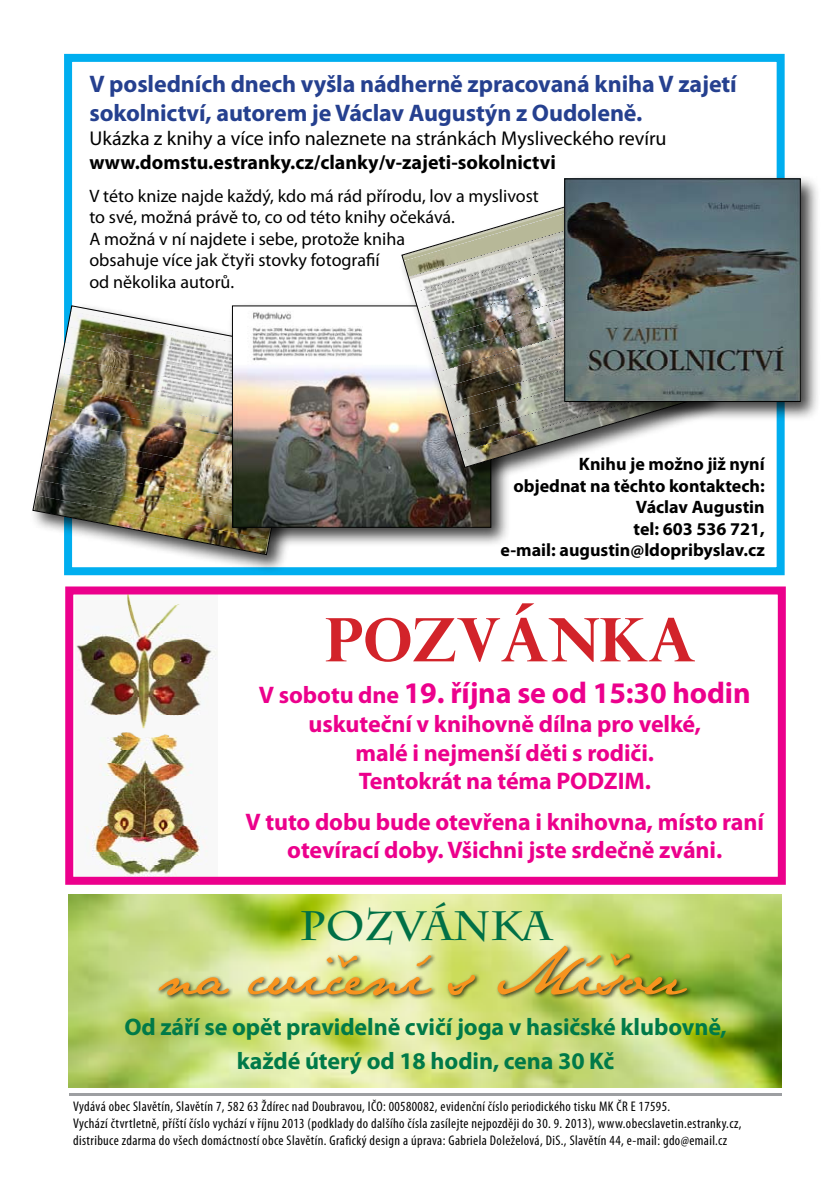
<style>
.page{position:relative;width:840px;height:1191px;background:#fff}
.page>*{position:absolute;margin:0;border:0;box-sizing:border-box;transform-origin:0 0}
.t1{font:700 60px "Perpetua Titling";letter-spacing:-.005em;color:#d2232a}
.t2{font:700 41px "Charlemagne Std";color:#007046}
.t3{font:700 30px "Myriad Pro";letter-spacing:-.005em;color:#ec008c}
.t4{font:700 24px/28.8px "Myriad Pro";letter-spacing:-.005em;color:#ec008c;text-align:center}
.t5{font:700 24px/28.8px "Myriad Pro";letter-spacing:-.005em;color:#25408f}
.t6{font:700 24px/34.2px "Myriad Pro";letter-spacing:-.005em;color:#007a48;text-align:center}
.t7{font:20px "Myriad Pro";color:#000}
.t8{font:700 20px "Myriad Pro";color:#000}
.t9{font:18px/21.6px "Myriad Pro";color:#000}
.t10{font:700 18px/21.6px "Myriad Pro";color:#000;text-align:right}
.t11{font:condensed 14px/16.8px "Myriad Pro";letter-spacing:.025em;color:#000}
.s1{font-size:24px}
</style>
<div class="page">
<div style="left:64px;top:54px;width:720px;height:521px;border:8px solid #00aeef"></div>
<div style="left:28px;top:301px;width:295px;height:272px;background:#000;opacity:.75"></div>
<img style="left:32px;top:305px;width:273px;height:250px">
<img style="left:76px;top:595px;width:142px;height:134px">
<img style="left:84px;top:732px;width:124px;height:143px">
<hr style="left:69px;top:1092px;width:712px;height:3px;background:#9d9fa2">
<img style="left:69px;top:894px;width:712px;height:193px">
<div style="left:156px;top:943px;width:535px;height:56px;background:#000;opacity:.75"></div>
<img style="left:158px;top:945px;width:528px;height:50px">
<div style="left:65px;top:586px;width:720px;height:298px;border:8px solid #ec008c"></div>
<div style="left:227px;top:301px;width:283px;height:246px;background:#000;opacity:.75"></div>
<img style="left:234px;top:308px;width:255px;height:217px">
<div style="left:232px;top:306px;width:259px;height:221px;border:1px solid #000"></div>
<div style="left:396px;top:178px;width:328px;height:307px;background:#000;opacity:.75"></div>
<img style="left:401px;top:183px;width:306px;height:285px">
<div style="left:559px;top:174px;width:261px;height:248px;background:#000;opacity:.75"></div>
<img style="left:566px;top:181px;width:232px;height:219px">
<div style="left:564px;top:179px;width:236px;height:223px;border:1px solid #000"></div>
<h3 class="t5" style="left:89px;top:68px;width:648px">V posledních dnech vyšla nádherně zpracovaná kniha V zajetí sokolnictví, autorem je Václav Augustýn z Oudoleně.</h3>
<h3 class="t7" style="left:89px;top:125px;width:578px">Ukázka z knihy a více info naleznete na stránkách Mysliveckého revíru</h3>
<h3 class="t8" style="left:89px;top:149px;width:467px">www.domstu.estranky.cz/clanky/v-zajeti-sokolnictvi</h3>
<p class="t9" style="left:89px;top:184px;width:451px">V této knize najde každý, kdo má rád přírodu, lov a myslivost to své, možná právě to, co od této knihy očekává.<br>A možná v ní najdete i sebe, protože kniha<br>obsahuje více jak čtyři stovky fotografií<br>od několika autorů.</p>
<p class="t10" style="left:500px;top:452px;width:266px">Knihu je možno již nyní<br>objednat na těchto kontaktech:<br>Václav Augustin<br>tel: 603 536 721,<br>e-mail: augustin@ldopribyslav.cz</p>
<h1 class="t1" style="left:325px;top:602px;width:371px">POZVÁNKA</h1>
<h3 class="t3" style="left:259px;top:673px;width:493px"><span class="s1">V sobotu dne</span> 19. října se od 15:30 hodin</h3>
<h3 class="t4" style="left:308px;top:708px;width:394px">uskuteční v knihovně dílna pro velké, malé i nejmenší děti s rodiči.<br>Tentokrát na téma PODZIM.</h3>
<h3 class="t4" style="left:245px;top:806px;width:519px">V tuto dobu bude otevřena i knihovna, místo raní otevírací doby. Všichni jste srdečně zváni.</h3>
<h2 class="t2" style="left:299px;top:902px;width:253px">POZVÁNKA</h2>
<h3 class="t6" style="left:124px;top:1009px;width:603px">Od září se opět pravidelně cvičí joga v hasičské klubovně, každé úterý od 18 hodin, cena 30 Kč</h3>
<p class="t11" style="left:73px;top:1098px;width:669px">Vydává obec Slavětín, Slavětín 7, 582 63 Ždírec nad Doubravou, IČO: 00580082, evidenční číslo periodického tisku MK ČR E 17595.<br>Vychází čtvrtletně, příští číslo vychází v říjnu 2013 (podklady do dalšího čísla zasílejte nejpozději do 30. 9. 2013), www.obecslavetin.estranky.cz, distribuce zdarma do všech domáctností obce Slavětín. Grafický design a úprava: Gabriela Doleželová, DiS., Slavětín 44, e-mail: gdo@email.cz</p>
</div>
